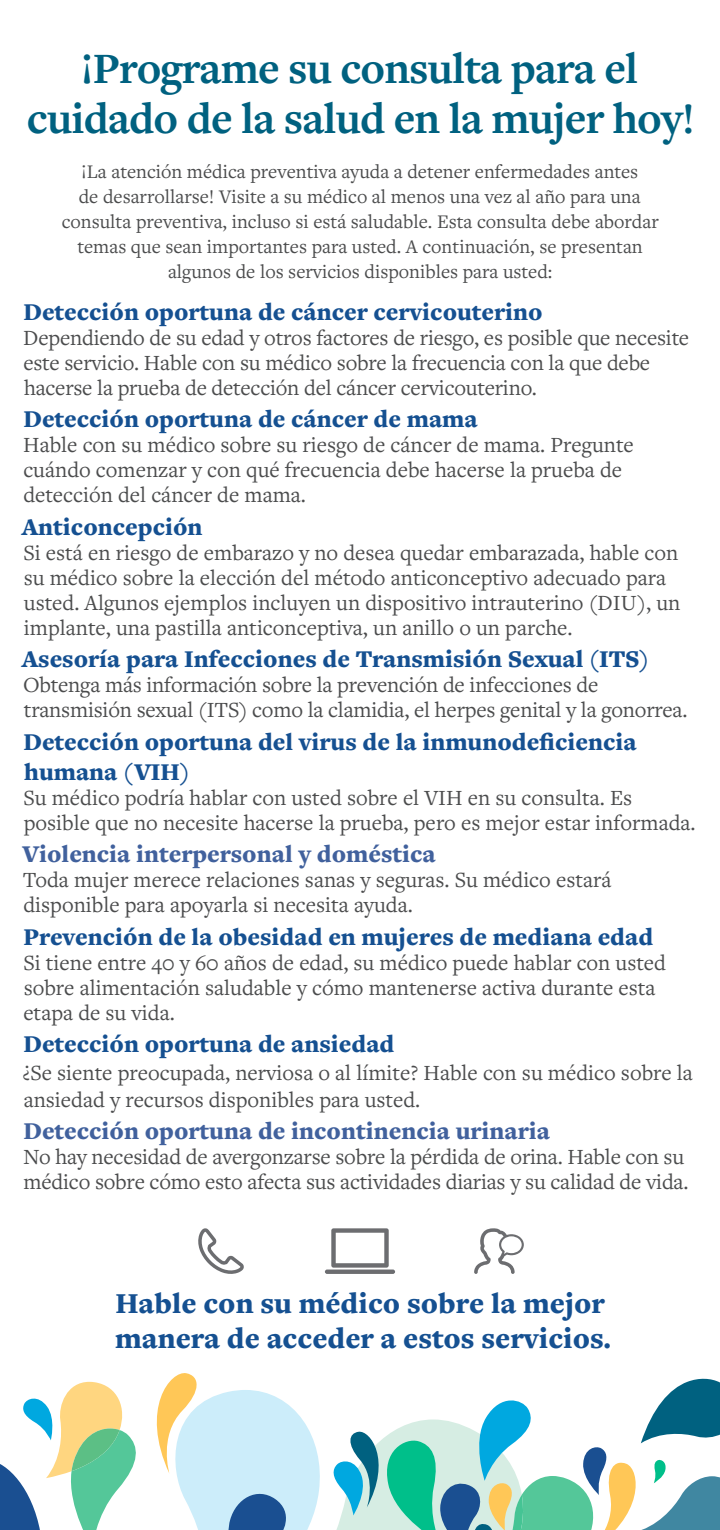
<style>
.page{position:relative;width:720px;height:1530px;background:#fff}
.page>*{position:absolute;margin:0;border:0;box-sizing:border-box;transform-origin:0 0}
.WPSI_Headers{font:700 45px/50px "Freight Text Pro";letter-spacing:-.02em;color:#006180;text-align:center}
.WPSI_Headers-2{font:900 30px/35px "Freight Text Pro";color:#155091}
.WPSI_Headers-3{font:900 25px/30px "Freight Text Pro";color:#155091}
.WPSI_Headers-4{font:900 25px "Freight Text Pro";color:#41619d}
.WPSI_Headers-5{font:22.5px/25px "Freight Text Pro";color:#4b4c4d}
.WPSI_Headers-6{font:20px/25px "Freight Text Pro";color:#4b4c4d;text-align:center}
</style>
<div class="page">
<svg style="left:198px;top:1228px;width:46px;height:46px"></svg>
<svg style="left:325px;top:1228px;width:70px;height:46px"></svg>
<svg style="left:474px;top:1228px;width:50px;height:46px"></svg>
<svg style="left:0;top:1373px;width:720px;height:157px"></svg>
<p class="WPSI_Headers" style="left:27px;top:43px;width:670px">¡Programe su consulta para el cuidado de la salud en la mujer hoy!</p>
<p class="WPSI_Headers-6" style="left:62px;top:158px;width:599px">¡La atención médica preventiva ayuda a detener enfermedades antes<br>de desarrollarse! Visite a su médico al menos una vez al año para una consulta preventiva, incluso si está saludable. Esta consulta debe abordar temas que sean importantes para usted. A continuación, se presentan algunos de los servicios disponibles para usted:</p>
<p class="WPSI_Headers-3" style="left:23px;top:296px;width:521px">Detección oportuna de cáncer cervicouterino</p>
<p class="WPSI_Headers-5" style="left:23px;top:325px;width:668px">Dependiendo de su edad y otros factores de riesgo, es posible que necesite este servicio. Hable con su médico sobre la frecuencia con la que debe hacerse la prueba de detección del cáncer cervicouterino.</p>
<p class="WPSI_Headers-3" style="left:23px;top:404px;width:456px">Detección oportuna de cáncer de mama</p>
<p class="WPSI_Headers-5" style="left:23px;top:432px;width:612px">Hable con su médico sobre su riesgo de cáncer de mama. Pregunte cuándo comenzar y con qué frecuencia debe hacerse la prueba de detección del cáncer de mama.</p>
<p class="WPSI_Headers-3" style="left:22px;top:511px;width:182px">Anticoncepción</p>
<p class="WPSI_Headers-5" style="left:23px;top:539px;width:658px">Si está en riesgo de embarazo y no desea quedar embarazada, hable con su médico sobre la elección del método anticonceptivo adecuado para usted. Algunos ejemplos incluyen un dispositivo intrauterino (DIU), un implante, una pastilla anticonceptiva, un anillo o un parche.</p>
<p class="WPSI_Headers-3" style="left:22px;top:644px;width:629px">Asesoría para Infecciones de Transmisión Sexual (ITS)</p>
<p class="WPSI_Headers-5" style="left:23px;top:672px;width:666px">Obtenga más información sobre la prevención de infecciones de transmisión sexual (ITS) como la clamidia, el herpes genital y la gonorrea.</p>
<p class="WPSI_Headers-3" style="left:23px;top:726px;width:615px">Detección oportuna del virus de la inmunodeficiencia humana (VIH)</p>
<p class="WPSI_Headers-5" style="left:23px;top:784px;width:674px">Su médico podría hablar con usted sobre el VIH en su consulta. Es posible que no necesite hacerse la prueba, pero es mejor estar informada.</p>
<p class="WPSI_Headers-4" style="left:23px;top:837px;width:415px">Violencia interpersonal y doméstica</p>
<p class="WPSI_Headers-5" style="left:23px;top:867px;width:590px">Toda mujer merece relaciones sanas y seguras. Su médico estará disponible para apoyarla si necesita ayuda.</p>
<p class="WPSI_Headers-3" style="left:23px;top:921px;width:631px">Prevención de la obesidad en mujeres de mediana edad</p>
<p class="WPSI_Headers-5" style="left:23px;top:949px;width:644px">Si tiene entre 40 y 60 años de edad, su médico puede hablar con usted sobre alimentación saludable y cómo mantenerse activa durante esta etapa de su vida.</p>
<p class="WPSI_Headers-3" style="left:23px;top:1028px;width:373px">Detección oportuna de ansiedad</p>
<p class="WPSI_Headers-5" style="left:22px;top:1058px;width:672px;line-height:27.5px">¿Se siente preocupada, nerviosa o al límite? Hable con su médico sobre la ansiedad y recursos disponibles para usted.</p>
<p class="WPSI_Headers-4" style="left:23px;top:1115px;width:528px">Detección oportuna de incontinencia urinaria</p>
<p class="WPSI_Headers-5" style="left:23px;top:1144px;width:667px">No hay necesidad de avergonzarse sobre la pérdida de orina. Hable con su médico sobre cómo esto afecta sus actividades diarias y su calidad de vida.</p>
<p class="WPSI_Headers-2" style="left:115px;top:1285px;width:497px">Hable con su médico sobre la mejor manera de acceder a estos servicios.</p>
</div>
